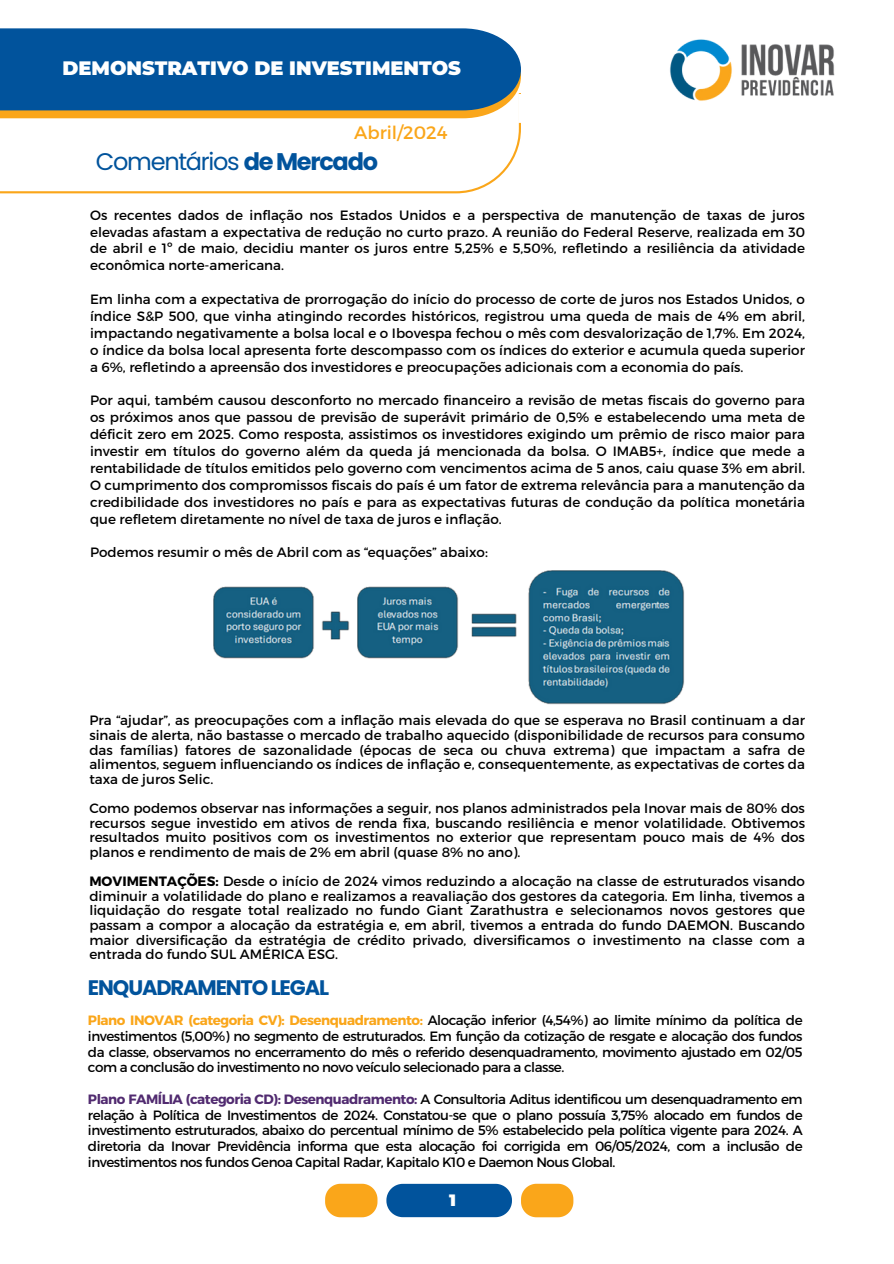
<style>
.page{position:relative;width:894px;height:1264px;background:#fff}
.page>*{position:absolute;margin:0;border:0;box-sizing:border-box;transform-origin:0 0}
.t1{font:24px "Poppins";letter-spacing:-.055em;color:#01539c}
.t2{font:700 21px "Poppins";letter-spacing:-.055em;color:#01539c}
.t3{font:900 19.35px "Montserrat";color:#fff}
.t4{font:18px "Montserrat";color:#faa61a}
.t5{font:900 16.35px "Montserrat";color:#fff}
.t6{font:13.5px/16.8px "Montserrat";color:#000;text-align:justify}
.s1{font-weight:700}
.s2{font-weight:700;color:#faa61a}
.s3{font-weight:700;color:#512b70}
</style>
<div class="page">
<img style="left:670px;top:39px;width:165px;height:62px">
<svg style="left:0;top:118px;width:520px;height:75px"></svg>
<div style="left:518px;top:94px;width:5px;height:29px;background:#fff"></div>
<svg style="left:0;top:28px;width:521px;height:90px;background:#1c5e93"></svg>
<svg style="left:386px;top:1183px;width:126px;height:34px;background:#1560a4"></svg>
<svg style="left:325px;top:1183px;width:52px;height:34px;background:#fab137"></svg>
<svg style="left:521px;top:1183px;width:52px;height:34px;background:#fab137"></svg>
<img style="left:213px;top:570px;width:471px;height:134px">
<p class="t3" style="left:63px;top:56px;width:400px">DEMONSTRATIVO DE INVESTIMENTOS</p>
<p class="t4" style="left:354px;top:121px;width:95px">Abril/2024</p>
<h2 class="t1" style="left:96px;top:145px;width:283px">Comentários <span class="s1">de Mercado</span></h2>
<p class="t6" style="left:90px;top:206px;width:716px">Os recentes dados de inflação nos Estados Unidos e a perspectiva de manutenção de taxas de juros elevadas afastam a expectativa de redução no curto prazo. A reunião do Federal Reserve, realizada em 30 de abril e 1º de maio, decidiu manter os juros entre 5,25% e 5,50%, refletindo a resiliência da atividade econômica norte-americana.</p>
<h3 class="t6" style="left:90px;top:290px;width:716px">Em linha com a expectativa de prorrogação do início do processo de corte de juros nos Estados Unidos, o índice S&amp;P 500, que vinha atingindo recordes históricos, registrou uma queda de mais de 4% em abril, impactando negativamente a bolsa local e o Ibovespa fechou o mês com desvalorização de 1,7%. Em 2024, o índice da bolsa local apresenta forte descompasso com os índices do exterior e acumula queda superior a 6%, refletindo a apreensão dos investidores e preocupações adicionais com a economia do país.</h3>
<h1 class="t6" style="left:90px;top:391px;width:716px">Por aqui, também causou desconforto no mercado financeiro a revisão de metas fiscais do governo para os próximos anos que passou de previsão de superávit primário de 0,5% e estabelecendo uma meta de déficit zero em 2025. Como resposta, assistimos os investidores exigindo um prêmio de risco maior para investir em títulos do governo além da queda já mencionada da bolsa. O IMAB5+, índice que mede a rentabilidade de títulos emitidos pelo governo com vencimentos acima de 5 anos, caiu quase 3% em abril.<br>O cumprimento dos compromissos fiscais do país é um fator de extrema relevância para a manutenção da credibilidade dos investidores no país e para as expectativas futuras de condução da política monetária que refletem diretamente no nível de taxa de juros e inflação.</h1>
<p class="t6" style="left:90px;top:543px;width:399px">Podemos resumir o mês de Abril com as “equações” abaixo:</p>
<h2 class="t6" style="left:89px;top:712px;width:717px;line-height:14.7px">Pra “ajudar”, as preocupações com a inflação mais elevada do que se esperava no Brasil continuam a dar sinais de alerta, não bastasse o mercado de trabalho aquecido (disponibilidade de recursos para consumo das famílias) fatores de sazonalidade (épocas de seca ou chuva extrema) que impactam a safra de alimentos, seguem influenciando os índices de inflação e, consequentemente, as expectativas de cortes da taxa de juros Selic.</h2>
<p class="t6" style="left:89px;top:800px;width:717px;line-height:14.7px">Como podemos observar nas informações a seguir, nos planos administrados pela Inovar mais de 80% dos recursos segue investido em ativos de renda fixa, buscando resiliência e menor volatilidade. Obtivemos resultados muito positivos com os investimentos no exterior que representam pouco mais de 4% dos planos e rendimento de mais de 2% em abril (quase 8% no ano).</p>
<p class="t6" style="left:89px;top:873px;width:717px;line-height:14.7px"><span class="s1">MOVIMENTAÇÕES:</span> Desde o início de 2024 vimos reduzindo a alocação na classe de estruturados visando diminuir a volatilidade do plano e realizamos a reavaliação dos gestores da categoria. Em linha, tivemos a liquidação do resgate total realizado no fundo Giant Zarathustra e selecionamos novos gestores que passam a compor a alocação da estratégia e, em abril, tivemos a entrada do fundo DAEMON. Buscando maior diversificação da estratégia de crédito privado, diversificamos o investimento na classe com a entrada do fundo SUL AMÉRICA ESG.</p>
<p class="t2" style="left:88px;top:973px;width:242px">ENQUADRAMENTO LEGAL</p>
<p class="t6" style="left:88px;top:1011px;width:716px;line-height:15.8px"><span class="s2">Plano INOVAR (categoria CV): Desenquadramento:</span> Alocação inferior (4,54%) ao limite mínimo da política de investimentos (5,00%) no segmento de estruturados. Em função da cotização de resgate e alocação dos fundos da classe, observamos no encerramento do mês o referido desenquadramento, movimento ajustado em 02/05 com a conclusão do investimento no novo veículo selecionado para a classe.</p>
<p class="t6" style="left:88px;top:1090px;width:716px;line-height:15.8px"><span class="s3">Plano FAMÍLIA (categoria CD): Desenquadramento:</span> A Consultoria Aditus identificou um desenquadramento em relação à Política de Investimentos de 2024. Constatou-se que o plano possuía 3,75% alocado em fundos de investimento estruturados, abaixo do percentual mínimo de 5% estabelecido pela política vigente para 2024. A diretoria da Inovar Previdência informa que esta alocação foi corrigida em 06/05/2024, com a inclusão de investimentos nos fundos Genoa Capital Radar, Kapitalo K10 e Daemon Nous Global.</p>
<p class="t5" style="left:449px;top:1189px;width:8px">1</p>
</div>
